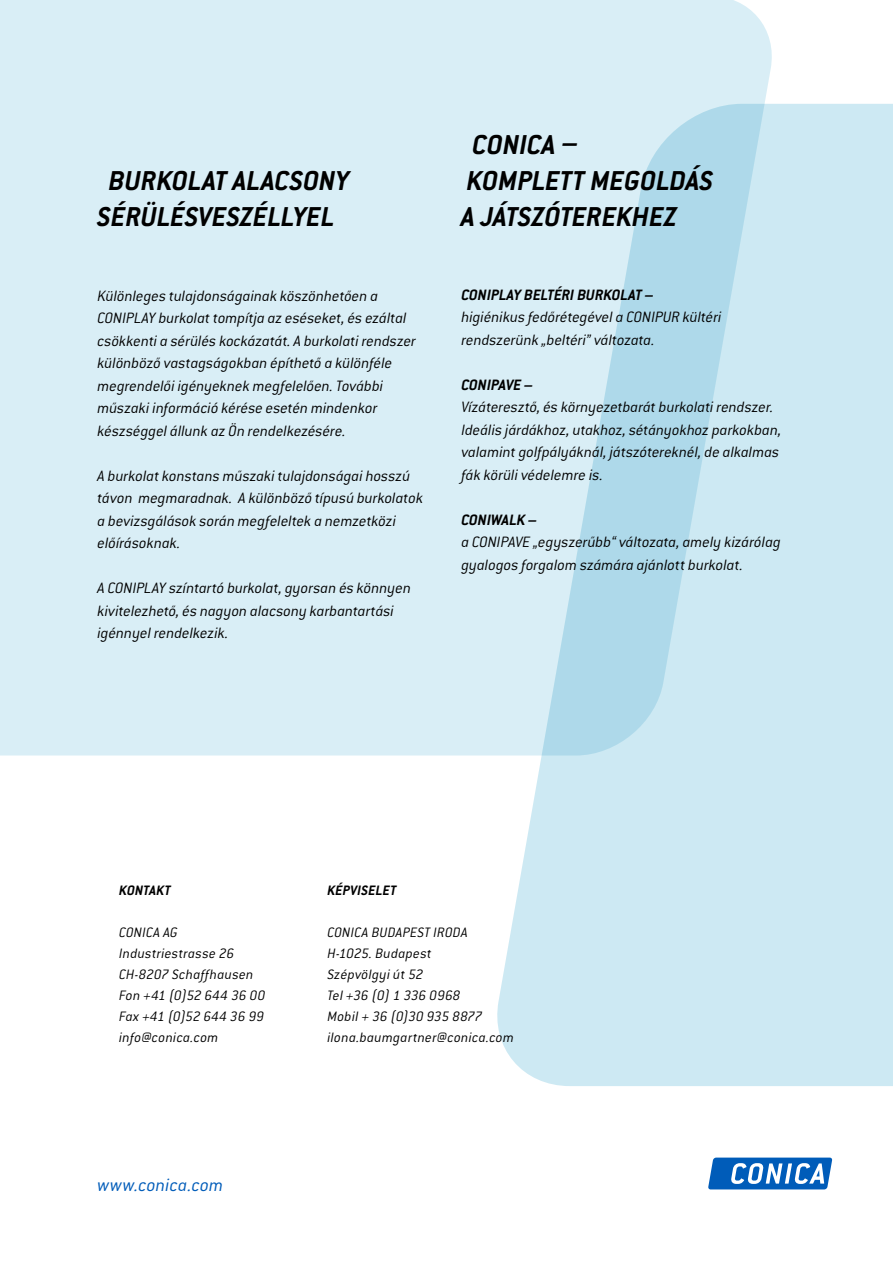
<style>
.page{position:relative;width:893px;height:1263px;background:#fff}
.page>*{position:absolute;margin:0;border:0;box-sizing:border-box;transform-origin:0 0}
.t1{font:italic 700 30px/36px "Conduit ITC Pro";letter-spacing:.005em;color:#000;text-align:center}
.t2{font:italic 300 19.5px "Conduit ITC Pro";letter-spacing:.01em;color:#005cb9}
.t3{font:italic 300 16.5px/22.5px "Conduit ITC Pro";color:#000}
.t4{font:italic 700 16.5px "Conduit ITC Pro";color:#000}
.t5{font:italic 300 15px/21px "Conduit ITC Pro";letter-spacing:.015em;color:#000}
.t6{font:italic 700 15px "Conduit ITC Pro";letter-spacing:.02em;color:#000}
</style>
<div class="page">
<div style="left:0;top:0;width:772px;height:755px;background:#d9eef6"></div>
<svg style="left:708px;top:1157px;width:124px;height:32px"></svg>
<svg style="left:496px;top:104px;width:397px;height:982px;background:#cae7f2"></svg>
<h1 class="t1" style="left:98px;top:163px;width:253px">BURKOLAT ALACSONY<br>SÉRÜLÉSVESZÉLLYEL</h1>
<p class="t3" style="left:98px;top:285px;width:320px">Különleges tulajdonságainak köszönhetően a CONIPLAY burkolat tompítja az eséseket, és ezáltal csökkenti a sérülés kockázatát. A burkolati rendszer különböző vastagságokban építhető a különféle megrendelői igényeknek megfelelően. További műszaki információ kérése esetén mindenkor készséggel állunk az Ön rendelkezésére.</p>
<p class="t3" style="left:98px;top:465px;width:327px">A burkolat konstans műszaki tulajdonságai hosszú távon megmaradnak. A különböző típusú burkolatok a bevizsgálások során megfeleltek a nemzetközi előírásoknak.</p>
<p class="t3" style="left:98px;top:577px;width:315px">A CONIPLAY színtartó burkolat, gyorsan és könnyen kivitelezhető, és nagyon alacsony karbantartási igénnyel rendelkezik.</p>
<h1 class="t1" style="left:461px;top:127px;width:253px;text-align:left;text-indent:11px">CONICA –<br>KOMPLETT MEGOLDÁS<br>A JÁTSZÓTEREKHEZ</h1>
<p class="t4" style="left:461px;top:285px;width:194px">CONIPLAY BELTÉRI BURKOLAT –</p>
<p class="t3" style="left:461px;top:306px;width:262px">higiénikus fedőrétegével a CONIPUR kültéri rendszerünk „beltéri” változata.</p>
<p class="t4" style="left:461px;top:375px;width:73px">CONIPAVE –</p>
<p class="t3" style="left:461px;top:396px;width:322px">Vízáteresztő, és környezetbarát burkolati rendszer.<br>Ideális járdákhoz, utakhoz, sétányokhoz parkokban, valamint golfpályáknál, játszótereknél, de alkalmas fák körüli védelemre is.</p>
<p class="t4" style="left:461px;top:510px;width:77px">CONIWALK –</p>
<p class="t3" style="left:461px;top:531px;width:321px">a CONIPAVE „egyszerűbb“ változata, amely kizárólag gyalogos forgalom számára ajánlott burkolat.</p>
<p class="t6" style="left:119px;top:881px;width:53px">KONTAKT</p>
<p class="t5" style="left:119px;top:922px;width:148px">CONICA AG<br>Industriestrasse 26<br>CH-8207 Schaffhausen<br>Fon +41 (0)52 644 36 00<br>Fax +41 (0)52 644 36 99 info@conica.com</p>
<p class="t2" style="left:98px;top:1174px;width:127px">www.conica.com</p>
<p class="t6" style="left:327px;top:881px;width:71px">KÉPVISELET</p>
<p class="t5" style="left:327px;top:922px;width:188px">CONICA BUDAPEST IRODA<br>H-1025. Budapest<br>Szépvölgyi út 52<br>Tel +36 (0) 1 336 0968<br>Mobil + 36 (0)30 935 8877 ilona.baumgartner@conica.com</p>
</div>
